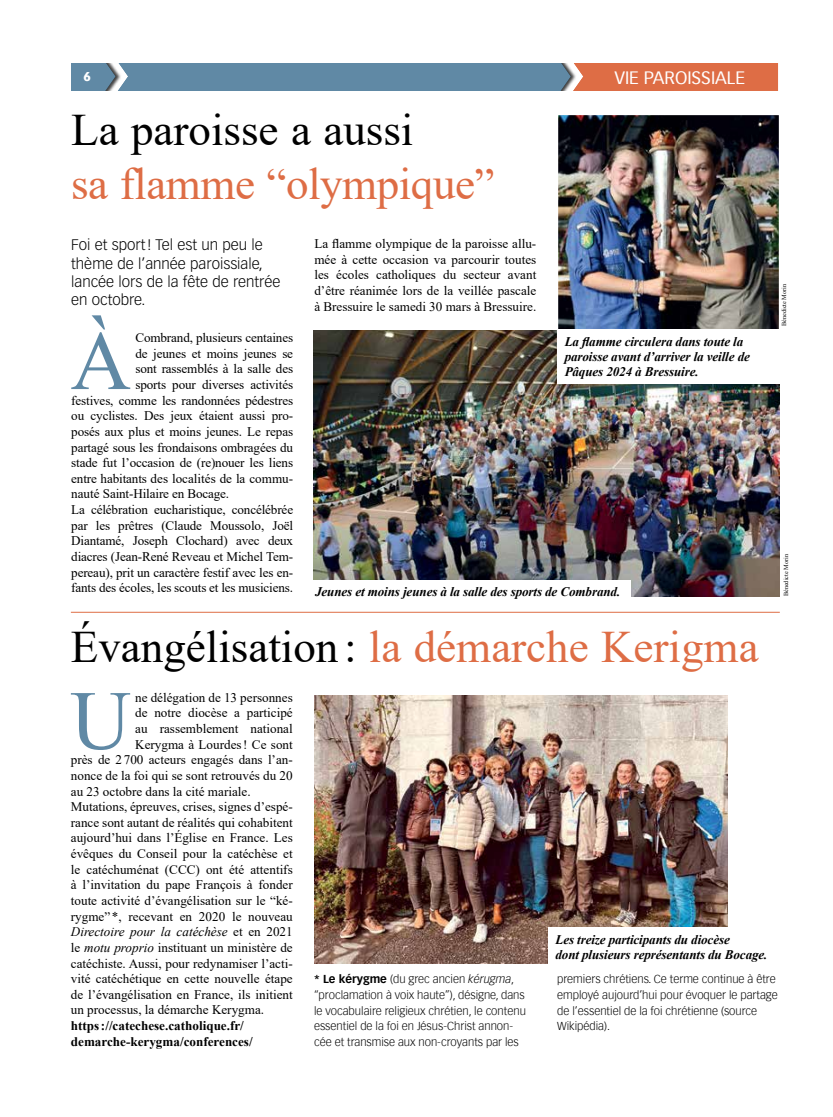
<style>
.page{position:relative;width:833px;height:1117px;background:#fff}
.page>*{position:absolute;margin:0;border:0;box-sizing:border-box;transform-origin:0 0}
.t1{font:83.88px "Times New Roman";color:#6089a5}
.t2{font:45px "Times New Roman";color:#de6d45}
.t3{font:45px "Times New Roman";color:#000}
.t4{font:17.5px "Vectora LH";color:#fff}
.t5{font:300 15px/18.1px "Vectora LT Pro";color:#000}
.t6{font:13.12px/15.6px "Times New Roman";color:#000;text-align:justify}
.t7{font:italic 700 13.12px/15px "Times New Roman";letter-spacing:-.01em;color:#000}
.t8{font:700 13.12px/15.6px "Times New Roman";color:#000}
.t9{font:italic 13.12px "Times New Roman";color:#000}
.t10{font:900 12.5px "Vectora LH";color:#fff}
.t11{font:300 11.25px/15.6px "Vectora LH";color:#000}
.t12{font:6.25px "Times New Roman";color:#000}
.s1{color:#000}
.s2{font-style:normal}
.s3{font-style:italic}
.s4{font-weight:700}
</style>
<div class="page">
<div style="left:71px;top:63px;width:603px;height:28px;background:#6089a5"></div>
<div style="left:584px;top:63px;width:194px;height:28px;background:#de6d45"></div>
<div style="left:553px;top:52px;width:31px;height:47px;background:#000;opacity:.75"></div>
<div style="left:98px;top:52px;width:31px;height:47px;background:#000;opacity:.75"></div>
<div style="left:54px;top:50px;width:729px;height:13px;background:#fff"></div>
<div style="left:52px;top:91px;width:731px;height:12px;background:#fff"></div>
<img style="left:313px;top:330px;width:466px;height:266px">
<div style="left:308px;top:579px;width:322px;height:25px;background:#fff"></div>
<img style="left:559px;top:116px;width:219px;height:213px">
<div style="left:557px;top:114px;width:223px;height:255px;border:1px solid #fff"></div>
<div style="left:557px;top:330px;width:223px;height:54px;background:#fff"></div>
<img style="left:314px;top:695px;width:413px;height:268px">
<div style="left:548px;top:927px;width:230px;height:39px;background:#fff"></div>
<hr style="left:71px;top:611px;width:709px;height:1px;background:#de6d45">
<p class="t10" style="left:84px;top:69px;width:9px">6</p>
<h3 class="t4" style="left:614px;top:67px;width:132px">VIE PAROISSIALE</h3>
<h2 class="t3" style="left:71px;top:98px;width:344px">La paroisse a aussi</h2>
<h2 class="t2" style="left:71px;top:152px;width:425px">sa flamme “olympique”</h2>
<p class="t5" style="left:71px;top:236px;width:211px">Foi et sport! Tel est un peu le thème de l’année paroissiale, lancée lors de la fête de rentrée en octobre.</p>
<h1 class="t1" style="left:71px;top:302px;width:62px">À</h1>
<p class="t6" style="left:314px;top:235px;width:223px">La flamme olympique de la paroisse allu&shy;mée à cette occasion va parcourir toutes les écoles catholiques du secteur avant d’être réanimée lors de la veillée pascale à Bressuire le samedi 30 mars à Bressuire.</p>
<p class="t6" style="left:135px;top:329px;width:159px">Combrand, plusieurs centaines</p>
<p class="t6" style="left:135px;top:345px;width:159px">de jeunes et moins jeunes se</p>
<p class="t6" style="left:135px;top:360px;width:159px">sont rassemblés à la salle des</p>
<p class="t6" style="left:135px;top:376px;width:159px">sports pour diverses activités</p>
<p class="t6" style="left:71px;top:392px;width:223px">festives, comme les randonnées pédestres</p>
<p class="t6" style="left:71px;top:407px;width:223px">ou cyclistes. Des jeux étaient aussi pro-</p>
<p class="t6" style="left:71px;top:423px;width:223px">posés aux plus et moins jeunes. Le repas</p>
<p class="t6" style="left:71px;top:439px;width:223px">partagé sous les frondaisons ombragées du</p>
<p class="t6" style="left:71px;top:454px;width:223px">stade fut l’occasion de (re)nouer les liens</p>
<p class="t6" style="left:71px;top:470px;width:223px">entre habitants des localités de la commu-</p>
<p class="t6" style="left:71px;top:485px;width:159px">nauté Saint-Hilaire en Bocage.</p>
<p class="t6" style="left:71px;top:501px;width:223px">La célébration eucharistique, concélébrée</p>
<p class="t6" style="left:71px;top:517px;width:223px">par les prêtres (Claude Moussolo, Joël</p>
<p class="t6" style="left:71px;top:532px;width:223px">Diantamé, Joseph Clochard) avec deux</p>
<p class="t6" style="left:71px;top:548px;width:223px">diacres (Jean-René Reveau et Michel Tem-</p>
<p class="t6" style="left:71px;top:564px;width:223px">pereau), prit un caractère festif avec les en-</p>
<p class="t6" style="left:71px;top:579px;width:223px">fants des écoles, les scouts et les musiciens.</p>
<p class="t7" style="left:564px;top:333px;width:187px">La flamme circulera dans toute la paroisse avant d’arriver la veille de<br>Pâques 2024 à Bressuire.</p>
<p class="t7" style="left:315px;top:583px;width:307px">Jeunes et moins jeunes à la salle des sports de Combrand.</p>
<h2 class="t2" style="left:71px;top:615px;width:689px"><span class="s1">Évangélisation:</span> la démarche Kerigma</h2>
<p class="t12" style="left:779px;top:326px;width:44px;rotate:-90deg">Bénedicte Morin</p>
<p class="t12" style="left:781px;top:596px;width:44px;rotate:-90deg">Bénedicte Morin</p>
<h1 class="t1" style="left:70px;top:661px;width:62px">U</h1>
<p class="t6" style="left:135px;top:689px;width:159px">ne délégation de 13 personnes</p>
<p class="t6" style="left:135px;top:704px;width:159px">de notre diocèse a participé</p>
<p class="t6" style="left:135px;top:720px;width:159px">au rassemblement national</p>
<p class="t6" style="left:135px;top:735px;width:159px">Kerygma à Lourdes! Ce sont</p>
<p class="t6" style="left:71px;top:751px;width:223px">près de 2700 acteurs engagés dans l’an-</p>
<p class="t6" style="left:71px;top:767px;width:223px">nonce de la foi qui se sont retrouvés du 20</p>
<p class="t6" style="left:71px;top:782px;width:181px">au 23 octobre dans la cité mariale.</p>
<p class="t6" style="left:71px;top:798px;width:223px">Mutations, épreuves, crises, signes d’espé-</p>
<p class="t6" style="left:71px;top:814px;width:223px">rance sont autant de réalités qui cohabitent</p>
<p class="t6" style="left:71px;top:829px;width:223px">aujourd’hui dans l’Église en France. Les</p>
<p class="t6" style="left:71px;top:845px;width:223px">évêques du Conseil pour la catéchèse et</p>
<p class="t6" style="left:71px;top:860px;width:223px">le catéchuménat (CCC) ont été attentifs</p>
<p class="t6" style="left:71px;top:876px;width:223px">à l’invitation du pape François à fonder</p>
<p class="t6" style="left:71px;top:892px;width:223px">toute activité d’évangélisation sur le “ké-</p>
<p class="t6" style="left:71px;top:907px;width:223px">rygme”*, recevant en 2020 le nouveau</p>
<p class="t9" style="left:71px;top:922px;width:223px">Directoire pour la catéchèse <span class="s2">et en 2021</span></p>
<p class="t6" style="left:71px;top:939px;width:223px">le <span class="s3">motu proprio</span> instituant un ministère de</p>
<p class="t6" style="left:71px;top:954px;width:223px">catéchiste. Aussi, pour redynamiser l’acti-</p>
<p class="t6" style="left:71px;top:970px;width:223px">vité catéchétique en cette nouvelle étape</p>
<p class="t6" style="left:71px;top:985px;width:223px">de l’évangélisation en France, ils initient</p>
<p class="t6" style="left:71px;top:1001px;width:195px">un processus, la démarche Kerygma.</p>
<p class="t8" style="left:71px;top:1017px;width:183px">https://catechese.catholique.fr/ demarche-kerygma/conferences/</p>
<p class="t7" style="left:555px;top:931px;width:213px">Les treize participants du diocèse<br>dont plusieurs représentants du Bocage.</p>
<p class="t11" style="left:314px;top:971px;width:213px"><span class="s4">* Le kérygme</span> (du grec ancien <span class="s3">kérugma</span>, “proclamation à voix haute”), désigne, dans le vocabulaire religieux chrétien, le contenu essentiel de la foi en Jésus-Christ annon&shy;cée et transmise aux non-croyants par les</p>
<p class="t11" style="left:557px;top:971px;width:222px">premiers chrétiens. Ce terme continue à être employé aujourd’hui pour évoquer le partage de l’essentiel de la foi chrétienne (source Wikipédia).</p>
</div>
